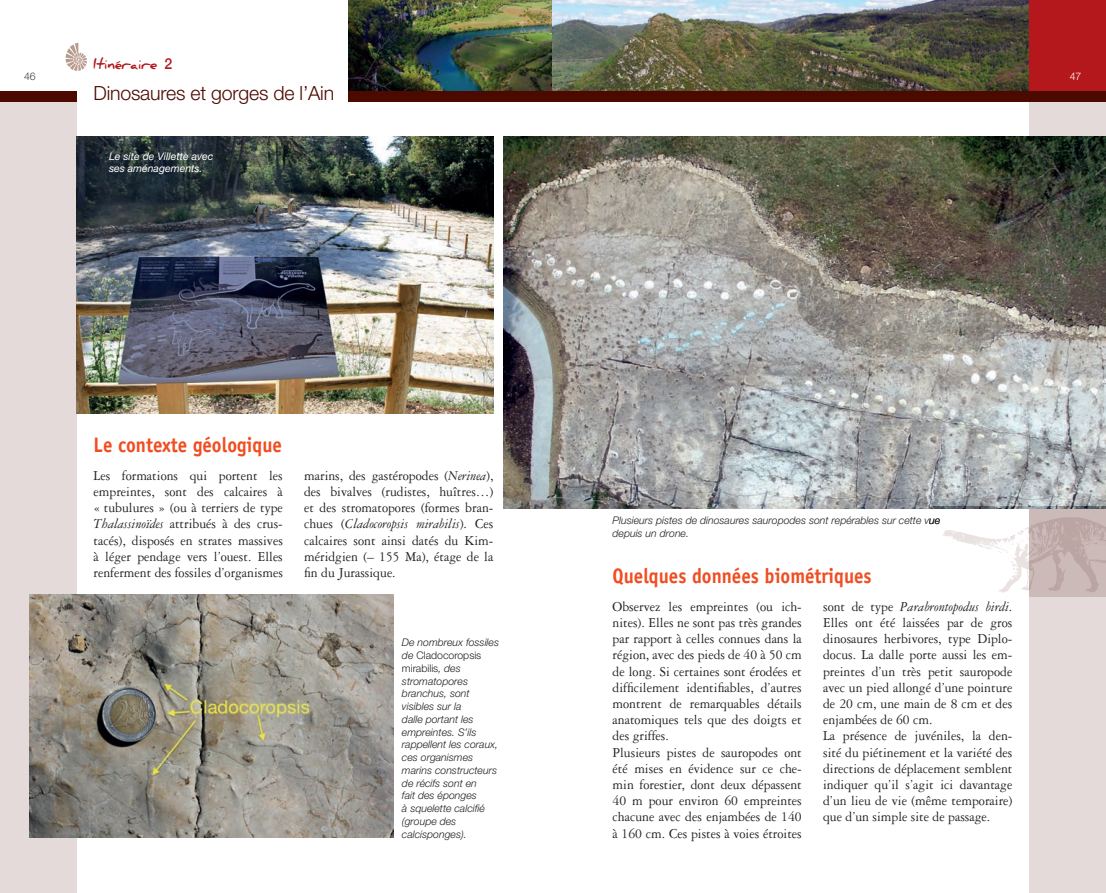
<style>
.page{position:relative;width:1106px;height:893px;background:#fff}
.page>*{position:absolute;margin:0;border:0;box-sizing:border-box;transform-origin:0 0}
.t1{font:700 21px "Officina Sans Std";color:#f04d22;scale:.9 1}
.t2{font:300 19.5px "Helvetica Neue LT Std";letter-spacing:-.01em;color:#4c0900}
.t3{font:700 15px "Daniel";color:#b4181d;scale:.94 1}
.t4{font:14.55px/16.2px "Garamond Three";color:#231f20;text-align:justify;scale:.94 1}
.t5{font:italic 300 10.5px/12.8px "Helvetica Neue LT Std";color:#231f20}
.t6{font:italic 10.5px/12.8px "Helvetica Neue LT Std";color:#fff}
.t7{font:300 10.5px "Helvetica Neue LT Std";color:#3e3e3f}
.t8{font:300 10.5px "Helvetica Neue LT Std";color:#fff}
.s1{font-family:"Helvetica Neue";font-weight:500}
.s2{font-style:italic}
.s3{font-style:normal}
</style>
<div class="page">
<img style="left:349px;top:0;width:204px;height:91px">
<img style="left:553px;top:0;width:476px;height:91px">
<div style="left:0;top:91px;width:77px;height:11px;background:#4c0900"></div>
<div style="left:0;top:102px;width:77px;height:791px;background:#e4dad9"></div>
<div style="left:349px;top:91px;width:204px;height:11px;background:#4c0900"></div>
<img style="left:65px;top:42px;width:22px;height:29px">
<div style="left:1029px;top:0;width:77px;height:99px;background:#b4181d"></div>
<div style="left:553px;top:91px;width:553px;height:11px;background:#4c0900"></div>
<div style="left:1029px;top:102px;width:77px;height:791px;background:#e4dad9"></div>
<img style="left:503px;top:136px;width:603px;height:372px">
<img style="left:77px;top:136px;width:416px;height:278px">
<img style="left:30px;top:595px;width:363px;height:242px">
<img style="left:929px;top:507px;width:177px;height:90px">
<p class="t3" style="left:94px;top:55px;width:85px">Itinéraire <span class="s1">2</span></p>
<p class="t7" style="left:24px;top:70px;width:13px">46</p>
<p class="t8" style="left:1069px;top:70px;width:13px">47</p>
<h2 class="t2" style="left:94px;top:81px;width:242px">Dinosaures et gorges de l’Ain</h2>
<p class="t6" style="left:109px;top:149px;width:106px">Le site de Villette avec ses aménagements.</p>
<h1 class="t1" style="left:94px;top:432px;width:211px">Le contexte géologique</h1>
<p class="t4" style="left:94px;top:467px;width:203px">Les formations qui portent les empreintes, sont des calcaires à « tubulures » (ou à terriers de type <span class="s2">Thalassinoïdes</span> attribués à des crus&shy;tacés), disposés en strates massives à léger pendage vers l’ouest. Elles renferment des fossiles d’organismes</p>
<p class="t4" style="left:304px;top:467px;width:203px">marins, des gastéropodes (<span class="s2">Nerinea</span>), des bivalves (rudistes, huîtres…) et des stromatopores (formes bran&shy;chues (<span class="s2">Cladocoropsis mirabilis</span>). Ces calcaires sont ainsi datés du Kim&shy;méridgien (– 155 Ma), étage de la fin du Jurassique.</p>
<p class="t5" style="left:402px;top:636px;width:99px">De nombreux fossiles de <span class="s3">Cladocoropsis mirabilis</span>, des stromatopores branchus, sont visibles sur la<br>dalle portant les empreintes. S’ils rappellent les coraux, ces organismes marins constructeurs de récifs sont en<br>fait des éponges<br>à squelette calcifié (groupe des calcisponges).</p>
<p class="t5" style="left:612px;top:514px;width:329px">Plusieurs pistes de dinosaures sauropodes sont repérables sur cette vue depuis un drone.</p>
<h1 class="t1" style="left:612px;top:563px;width:289px">Quelques données biométriques</h1>
<p class="t4" style="left:612px;top:598px;width:203px;text-align:left">Observez les empreintes (ou ich&shy;nites). Elles ne sont pas très grandes par rapport à celles connues dans la région, avec des pieds de 40 à 50 cm de long. Si certaines sont érodées et difficilement identifiables, d’autres montrent de remarquables détails anatomiques tels que des doigts et des griffes.<br>Plusieurs pistes de sauropodes ont été mises en évidence sur ce che&shy;min forestier, dont deux dépassent 40 m pour environ 60 empreintes chacune avec des enjambées de 140 à 160 cm. Ces pistes à voies étroites</p>
<p class="t4" style="left:823px;top:598px;width:203px;text-align:left">sont de type <span class="s2">Parabrontopodus birdi</span>.<br>Elles ont été laissées par de gros dinosaures herbivores, type Diplo&shy;docus. La dalle porte aussi les em&shy;preintes d’un très petit sauropode avec un pied allongé d’une pointure de 20 cm, une main de 8 cm et des enjambées de 60 cm.<br>La présence de juvéniles, la den&shy;sité du piétinement et la variété des directions de déplacement semblent indiquer qu’il s’agit ici davantage d’un lieu de vie (même temporaire) que d’un simple site de passage.</p>
</div>
